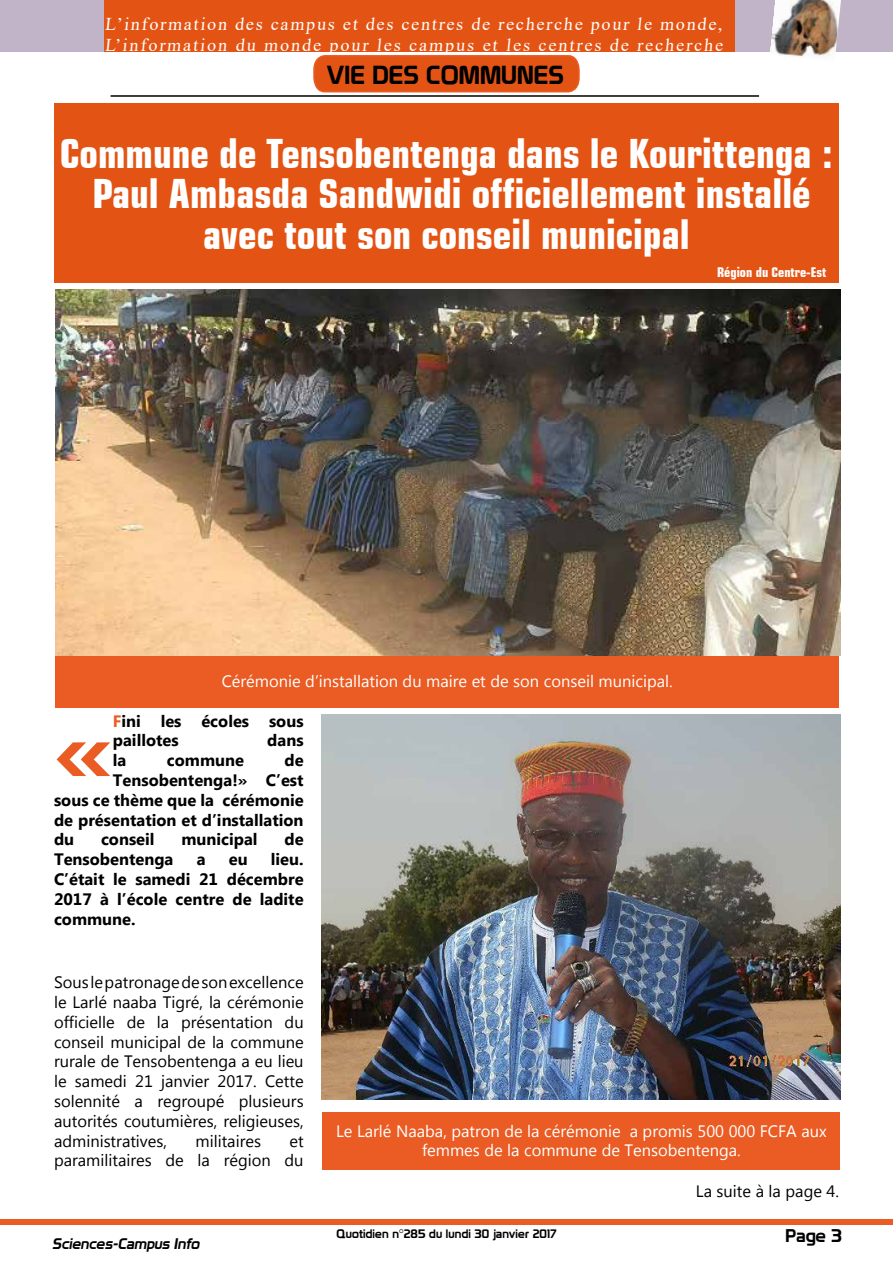
<style>
.page{position:relative;width:893px;height:1263px;background:#fff}
.page>*{position:absolute;margin:0;border:0;box-sizing:border-box;transform-origin:0 0}
.t1{font:700 101.4px "Myanmar Text";color:#ea5c24}
.t2{font:700 condensed 40.5px/40.5px "Square 721 BT";color:#fff;text-align:center}
.t3{font:25.5px "Prototype";color:#000}
.t4{font:18px/21.6px "Times New Roman";letter-spacing:.105em;color:#fff}
.t5{font:18px "Prototype";color:#000}
.t6{font:16.5px/19.8px "Myanmar Text";color:#000;text-align:justify}
.t7{font:700 16.5px/19.8px "Myanmar Text";color:#000}
.t8{font:16.5px/19.8px "Myanmar Text";color:#fff;text-align:center}
.t9{font:italic 15px "Prototype";color:#000}
.t10{font:700 condensed 13.5px "Square 721 BT";color:#fff}
.t11{font:12px "Prototype";letter-spacing:.01em;color:#000}
.s1{color:#ea5c24}
</style>
<div class="page">
<div style="left:0;top:1219px;width:893px;height:6px;background:#ea5c24"></div>
<hr style="left:111px;top:95px;width:648px;height:2px;background:#000">
<div style="left:0;top:0;width:893px;height:52px;background:#c2b4c8"></div>
<div style="left:105px;top:0;width:630px;height:52px;background:#e35414"></div>
<img style="left:770px;top:0;width:71px;height:59px">
<div style="left:54px;top:103px;width:785px;height:180px;background:#e35414"></div>
<div style="left:55px;top:656px;width:784px;height:51px;background:#ea5c24"></div>
<img style="left:55px;top:289px;width:785px;height:366px">
<svg style="left:313px;top:55px;width:267px;height:38px;background:#e4591c"></svg>
<div style="left:323px;top:1112px;width:517px;height:58px;background:#ea5c24"></div>
<img style="left:322px;top:714px;width:518px;height:385px">
<p class="t4" style="left:105px;top:12px;width:622px">L’information des campus et des centres de recherche pour le monde,<br>L’information du monde pour les campus et les centres de recherche</p>
<h3 class="t3" style="left:326px;top:60px;width:239px">VIE DES COMMUNES</h3>
<h2 class="t2" style="left:60px;top:133px;width:775px">Commune de Tensobentenga dans le Kourittenga :<br>Paul Ambasda Sandwidi officiellement installé avec tout son conseil municipal</h2>
<p class="t10" style="left:717px;top:264px;width:111px">Région du Centre-Est</p>
<p class="t8" style="left:222px;top:671px;width:453px">Cérémonie d’installation du maire et de son conseil municipal.</p>
<p class="t7" style="left:113px;top:711px;width:192px"><span class="s1">F</span>ini les écoles sous paillotes</p>
<p class="t7" style="left:267px;top:731px;width:38px">dans</p>
<h1 class="t1" style="left:54px;top:692px;width:60px">«</h1>
<p class="t7" style="left:113px;top:751px;width:15px">la</p>
<p class="t7" style="left:167px;top:751px;width:79px">commune</p>
<p class="t7" style="left:284px;top:751px;width:21px">de</p>
<p class="t7" style="left:113px;top:770px;width:192px">Tensobentenga!» C’est</p>
<p class="t7" style="left:54px;top:790px;width:251px">sous ce thème que la cérémonie</p>
<p class="t7" style="left:54px;top:810px;width:251px">de présentation et d’installation</p>
<p class="t7" style="left:54px;top:830px;width:22px">du</p>
<p class="t7" style="left:101px;top:830px;width:55px">conseil</p>
<p class="t7" style="left:181px;top:830px;width:78px">municipal</p>
<p class="t7" style="left:284px;top:830px;width:21px">de</p>
<p class="t7" style="left:54px;top:850px;width:121px">Tensobentenga</p>
<p class="t7" style="left:197px;top:850px;width:10px">a</p>
<p class="t7" style="left:229px;top:850px;width:20px">eu</p>
<p class="t7" style="left:54px;top:850px;width:251px;text-align:justify;text-indent:217px">lieu.<br>C’était le samedi 21 décembre 2017 à l’école centre de ladite commune.</p>
<p class="t6" style="left:54px;top:973px;width:251px">Sous le patronage de son excellence le Larlé naaba Tigré, la cérémonie officielle de la présentation du conseil municipal de la commune rurale de Tensobentenga a eu lieu le samedi 21 janvier 2017. Cette solennité a regroupé plusieurs autorités coutumières, religieuses, administratives,</p>
<p class="t6" style="left:54px;top:1131px;width:251px;text-align:right">et<br>paramilitaires de la région du</p>
<p class="t8" style="left:336px;top:1121px;width:492px">Le Larlé Naaba, patron de la cérémonie a promis 500 000 FCFA aux femmes de la commune de Tensobentenga.</p>
<p class="t6" style="left:195px;top:1131px;width:67px">militaires</p>
<p class="t6" style="left:696px;top:1181px;width:145px">La suite à la page 4.</p>
<p class="t11" style="left:336px;top:1226px;width:222px">Quotidien n°285 du lundi 30 janvier 2017</p>
<p class="t9" style="left:52px;top:1234px;width:152px">Sciences-Campus Info</p>
<p class="t5" style="left:786px;top:1225px;width:58px">Page 3</p>
</div>
